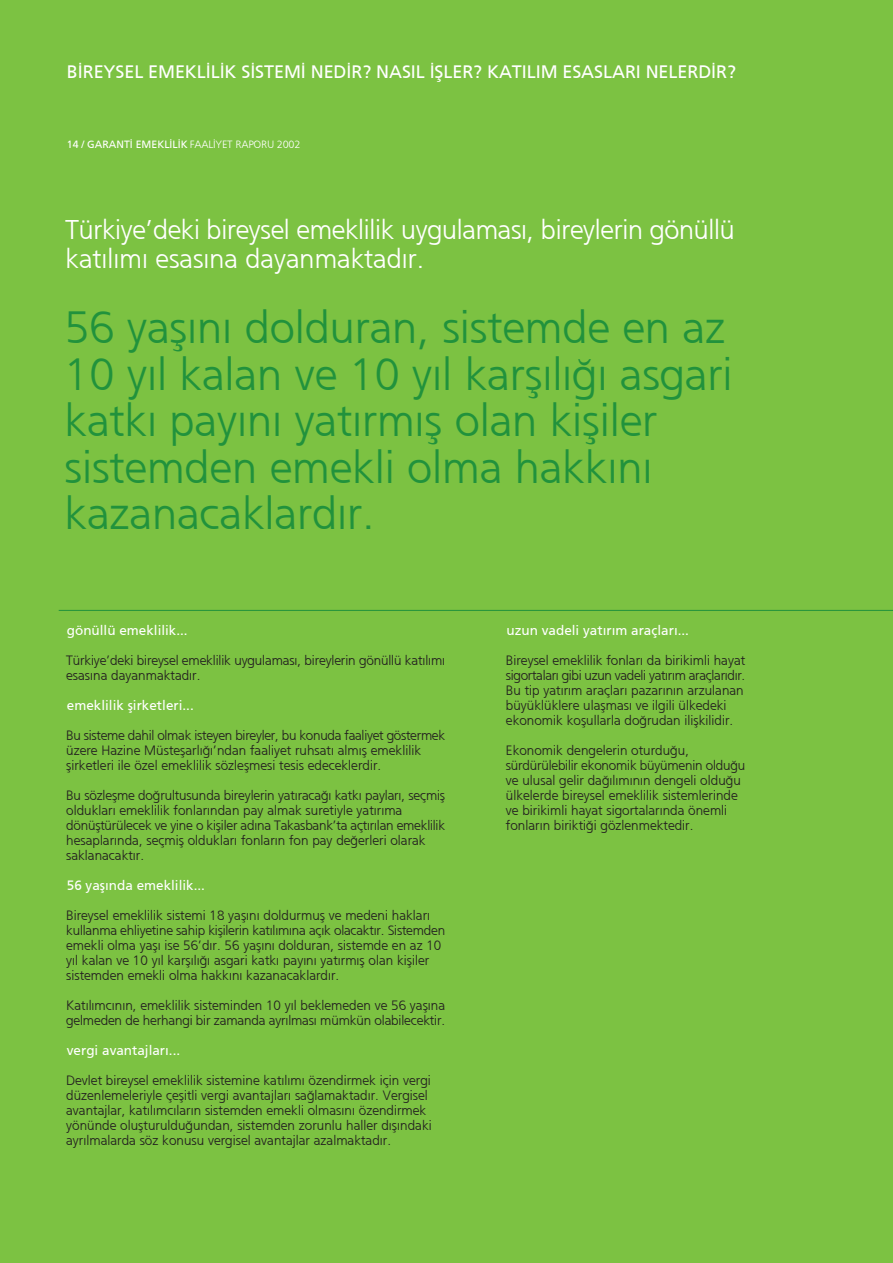
<style>
.page{position:relative;width:893px;height:1263px;background:#fff}
.page>*{position:absolute;margin:0;border:0;box-sizing:border-box;transform-origin:0 0}
.t1{font:300 45px/46.5px "Frutiger";color:#21923c}
.t2{font:300 27px/28.5px "Frutiger";letter-spacing:-.01em;color:#fff}
.t3{font:18px "Frutiger Roman";letter-spacing:-.005em;color:#fff}
.t4{font:300 13.5px/15px "Frutiger";color:#231f20}
.t5{font:13.5px "Frutiger Roman";color:#fff}
.t6{font:10.5px "Frutiger Roman";color:#fff}
.s1{font-family:"Frutiger";font-weight:300}
</style>
<div class="page">
<div style="left:0;top:0;width:893px;height:1262px;background:#7cc242"></div>
<hr style="left:59px;top:610px;width:834px;height:1px;background:#21923c">
<h3 class="t3" style="left:67px;top:61px;width:670px">B‹REYSEL EMEKL‹L‹K S‹STEM‹ NED‹R? NASIL ‹fiLER? KATILIM ESASLARI NELERD‹R?</h3>
<p class="t6" style="left:67px;top:138px;width:235px">14 / GARANT‹ EMEKL‹L‹K <span class="s1">FAAL‹YET RAPORU 2002</span></p>
<h2 class="t2" style="left:67px;top:216px;width:670px">Türkiye’deki bireysel emeklilik uygulamas›, bireylerin gönüllü kat›l›m› esas›na dayanmaktad›r.</h2>
<h1 class="t1" style="left:67px;top:304px;width:669px">56 yafl›n› dolduran, sistemde en az<br>10 y›l kalan ve 10 y›l karfl›l›¤› asgari katk› pay›n› yat›rm›fl olan kifliler sistemden emekli olma hakk›n› kazanacaklard›r.</h1>
<p class="t5" style="left:67px;top:622px;width:122px">gönüllü emeklilik...</p>
<p class="t4" style="left:67px;top:653px;width:380px">Türkiye’deki bireysel emeklilik uygulamas›, bireylerin gönüllü kat›l›m› esas›na dayanmaktad›r.</p>
<p class="t5" style="left:67px;top:697px;width:128px">emeklilik flirketleri...</p>
<p class="t4" style="left:67px;top:728px;width:380px">Bu sisteme dahil olmak isteyen bireyler, bu konuda faaliyet göstermek üzere Hazine Müsteflarl›¤›’ndan faaliyet ruhsat› alm›fl emeklilik flirketleri ile özel emeklilik sözleflmesi tesis edeceklerdir.</p>
<p class="t4" style="left:67px;top:788px;width:380px">Bu sözleflme do¤rultusunda bireylerin yat›raca¤› katk› paylar›, seçmifl olduklar› emeklilik fonlar›ndan pay almak suretiyle yat›r›ma dönüfltürülecek ve yine o kifliler ad›na Takasbank’ta açt›r›lan emeklilik hesaplar›nda, seçmifl olduklar› fonlar›n fon pay de¤erleri olarak saklanacakt›r.</p>
<p class="t5" style="left:67px;top:877px;width:140px">56 yafl›nda emeklilik...</p>
<p class="t4" style="left:67px;top:908px;width:380px">Bireysel emeklilik sistemi 18 yafl›n› doldurmufl ve medeni haklar› kullanma ehliyetine sahip kiflilerin kat›l›m›na aç›k olacakt›r. Sistemden emekli olma yafl› ise 56’d›r. 56 yafl›n› dolduran, sistemde en az 10 y›l kalan ve 10 y›l karfl›l›¤› asgari katk› pay›n› yat›rm›fl olan kifliler sistemden emekli olma hakk›n› kazanacaklard›r.</p>
<p class="t4" style="left:67px;top:998px;width:380px">Kat›l›mc›n›n, emeklilik sisteminden 10 y›l beklemeden ve 56 yafl›na gelmeden de herhangi bir zamanda ayr›lmas› mümkün olabilecektir.</p>
<p class="t5" style="left:67px;top:1042px;width:115px">vergi avantajlar›...</p>
<p class="t4" style="left:67px;top:1073px;width:367px">Devlet bireysel emeklilik sistemine kat›l›m› özendirmek için vergi düzenlemeleriyle çeflitli vergi avantajlar› sa¤lamaktad›r. Vergisel avantajlar, kat›l›mc›lar›n sistemden emekli olmas›n› özendirmek yönünde oluflturuldu¤undan, sistemden zorunlu haller d›fl›ndaki ayr›lmalarda söz konusu vergisel avantajlar azalmaktad›r.</p>
<p class="t5" style="left:506px;top:622px;width:184px">uzun vadeli yat›r›m araçlar›...</p>
<p class="t4" style="left:506px;top:653px;width:241px">Bireysel emeklilik fonlar› da birikimli hayat sigortalar› gibi uzun vadeli yat›r›m araçlar›d›r.<br>Bu tip yat›r›m araçlar› pazar›n›n arzulanan büyüklüklere ulaflmas› ve ilgili ülkedeki ekonomik koflullarla do¤rudan iliflkilidir.</p>
<p class="t4" style="left:506px;top:743px;width:241px">Ekonomik dengelerin oturdu¤u, sürdürülebilir ekonomik büyümenin oldu¤u ve ulusal gelir da¤›l›m›n›n dengeli oldu¤u ülkelerde bireysel emeklilik sistemlerinde ve birikimli hayat sigortalar›nda önemli fonlar›n birikti¤i gözlenmektedir.</p>
</div>
